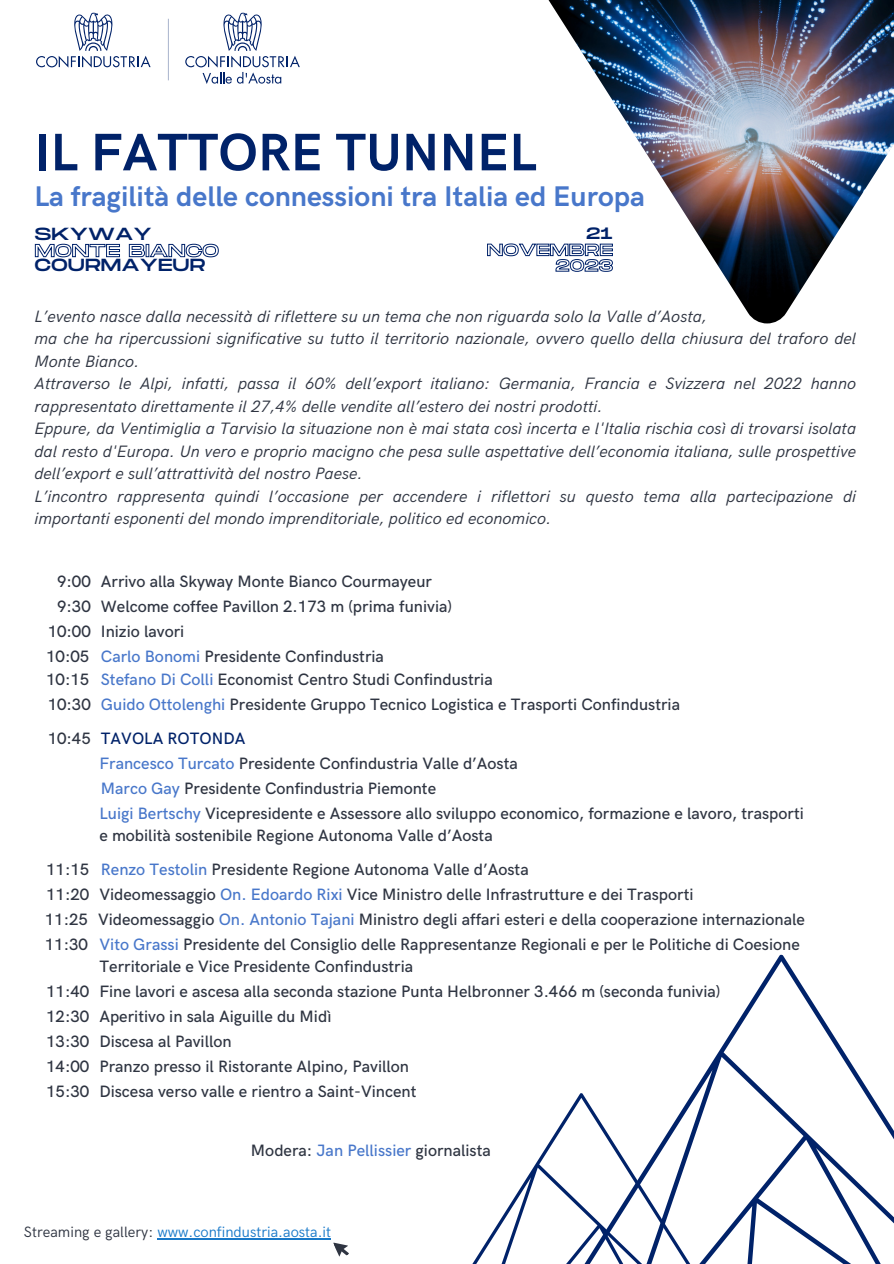
<style>
.page{position:relative;width:894px;height:1264px;background:#fff}
.page>*{position:absolute;margin:0;border:0;box-sizing:border-box;transform-origin:0 0}
.t1{font:700 52.95px "HK Grotesk";color:#002269}
.t2{font:700 28.5px "HK Grotesk";color:#4877ca}
.t3{font:17.55px "Monument Extended";color:#002269}
.t4{font:500 16.5px/22.5px "HK Grotesk";color:#2f3542}
.t5{font:italic 16.5px/22.5px "HK Grotesk";color:#2f3542}
.t6{font:500 16.5px "HK Grotesk";color:#002269}
.t7{font:16.35px "Monument Extended";color:#002269}
.t8{font:15px "HK Grotesk";color:#1979c9}
.s1{color:#4877ca}
.s2{color:#2f3542}
</style>
<div class="page">
<svg style="left:487px;top:243px;width:46px;height:14px"></svg>
<img style="left:533px;top:0;width:313px;height:323px">
<img style="left:636px;top:0;width:257px;height:220px">
<svg style="left:473px;top:1122px;width:89px;height:141px"></svg>
<svg style="left:562px;top:954px;width:331px;height:309px"></svg>
<svg style="left:333px;top:1242px;width:16px;height:15px"></svg>
<svg style="left:35px;top:244px;width:184px;height:13px"></svg>
<hr style="left:157px;top:1238px;width:174px;height:1px;background:#1979c9">
<svg style="left:185px;top:13px;width:115px;height:71px"></svg>
<hr style="left:168px;top:19px;width:1px;height:61px;background:#002269">
<svg style="left:36px;top:13px;width:114px;height:55px"></svg>
<p class="t1" style="left:34px;top:123px;width:503px">IL FATTORE TUNNEL</p>
<p class="t2" style="left:34px;top:181px;width:611px">La fragilità delle connessioni tra Italia ed Europa</p>
<p class="t7" style="left:586px;top:224px;width:28px">21</p>
<p class="t3" style="left:34px;top:224px;width:119px">SKYWAY</p>
<p class="t3" style="left:34px;top:255px;width:173px">COURMAYEUR</p>
<p class="t5" style="left:34px;top:305px;width:673px">L’evento nasce dalla necessità di riflettere su un tema che non riguarda solo la Valle d’Aosta,</p>
<p class="t5" style="left:34px;top:328px;width:822px">ma che ha ripercussioni significative su tutto il territorio nazionale, ovvero quello della chiusura del traforo del<br>Monte Bianco.</p>
<p class="t5" style="left:34px;top:373px;width:822px">Attraverso le Alpi, infatti, passa il 60% dell’export italiano: Germania, Francia e Svizzera nel 2022 hanno rappresentato direttamente il 27,4% delle vendite all’estero dei nostri prodotti.</p>
<p class="t5" style="left:34px;top:418px;width:822px;text-align:justify">Eppure, da Ventimiglia a Tarvisio la situazione non è mai stata così incerta e l'Italia rischia così di trovarsi isolata dal resto d'Europa. Un vero e proprio macigno che pesa sulle aspettative dell’economia italiana, sulle prospettive dell’export e sull’attrattività del nostro Paese.</p>
<p class="t5" style="left:34px;top:485px;width:822px">L’incontro rappresenta quindi l’occasione per accendere i riflettori su questo tema alla partecipazione di importanti esponenti del mondo imprenditoriale, politico ed economico.</p>
<p class="t4" style="left:57px;top:571px;width:35px">9:00</p>
<p class="t4" style="left:101px;top:571px;width:332px">Arrivo alla Skyway Monte Bianco Courmayeur</p>
<p class="t4" style="left:57px;top:595px;width:35px">9:30</p>
<p class="t4" style="left:101px;top:595px;width:352px">Welcome coffee Pavillon 2.173 m (prima funivia)</p>
<p class="t4" style="left:48px;top:620px;width:45px">10:00</p>
<p class="t4" style="left:101px;top:620px;width:85px">Inizio lavori</p>
<p class="t4" style="left:46px;top:645px;width:45px">10:05</p>
<p class="t4" style="left:101px;top:645px;width:284px"><span class="s1">Carlo Bonomi</span> Presidente Confindustria</p>
<p class="t4" style="left:46px;top:668px;width:45px">10:15</p>
<p class="t4" style="left:48px;top:693px;width:45px">10:30</p>
<p class="t4" style="left:101px;top:668px;width:393px"><span class="s1">Stefano Di Colli</span> Economist Centro Studi Confindustria</p>
<p class="t4" style="left:101px;top:693px;width:580px"><span class="s1">Guido Ottolenghi</span> Presidente Gruppo Tecnico Logistica e Trasporti Confindustria</p>
<p class="t4" style="left:48px;top:728px;width:45px">10:45</p>
<p class="t6" style="left:101px;top:729px;width:146px">TAVOLA ROTONDA</p>
<p class="t4" style="left:99px;top:752px;width:420px"><span class="s1">Francesco Turcato</span> Presidente Confindustria Valle d’Aosta</p>
<p class="t4" style="left:101px;top:777px;width:336px"><span class="s1">Marco Gay</span> Presidente Confindustria Piemonte</p>
<p class="t4" style="left:99px;top:802px;width:705px"><span class="s1">Luigi Bertschy</span> Vicepresidente e Assessore allo sviluppo economico, formazione e lavoro, trasporti e mobilità sostenibile Regione Autonoma Valle d’Aosta</p>
<p class="t4" style="left:46px;top:859px;width:45px">11:15</p>
<p class="t4" style="left:101px;top:859px;width:429px"><span class="s1">Renzo Testolin</span> Presidente Regione Autonoma Valle d’Aosta</p>
<p class="t4" style="left:46px;top:884px;width:45px">11:20</p>
<p class="t4" style="left:99px;top:884px;width:595px">Videomessaggio <span class="s1">On. Edoardo Rixi</span> Vice Ministro delle Infrastrutture e dei Trasporti</p>
<p class="t4" style="left:45px;top:908px;width:45px">11:25</p>
<p class="t4" style="left:98px;top:908px;width:708px">Videomessaggio <span class="s1">On. Antonio Tajani</span> Ministro degli affari esteri e della cooperazione internazionale</p>
<p class="t4" style="left:45px;top:933px;width:45px">11:30</p>
<p class="t4" style="left:99px;top:933px;width:701px"><span class="s1">Vito Grassi</span> Presidente del Consiglio delle Rappresentanze Regionali e per le Politiche di Coesione<br>Territoriale e Vice Presidente Confindustria</p>
<p class="t4" style="left:46px;top:981px;width:45px">11:40</p>
<p class="t4" style="left:99px;top:981px;width:622px">Fine lavori e ascesa alla seconda stazione Punta Helbronner 3.466 m (seconda funivia)</p>
<p class="t4" style="left:46px;top:1005px;width:45px">12:30</p>
<p class="t4" style="left:99px;top:1005px;width:233px">Aperitivo in sala Aiguille du Midì</p>
<p class="t4" style="left:46px;top:1030px;width:45px">13:30</p>
<p class="t4" style="left:99px;top:1030px;width:134px">Discesa al Pavillon</p>
<p class="t4" style="left:46px;top:1055px;width:45px">14:00</p>
<p class="t4" style="left:99px;top:1055px;width:311px">Pranzo presso il Ristorante Alpino, Pavillon</p>
<p class="t4" style="left:46px;top:1080px;width:45px">15:30</p>
<p class="t4" style="left:99px;top:1080px;width:318px">Discesa verso valle e rientro a Saint-Vincent</p>
<p class="t4" style="left:251px;top:1139px;width:241px">Modera: <span class="s1">Jan Pellissier</span> giornalista</p>
<p class="t8" style="left:24px;top:1223px;width:308px"><span class="s2">Streaming e gallery:</span> www.confindustria.aosta.it</p>
</div>
